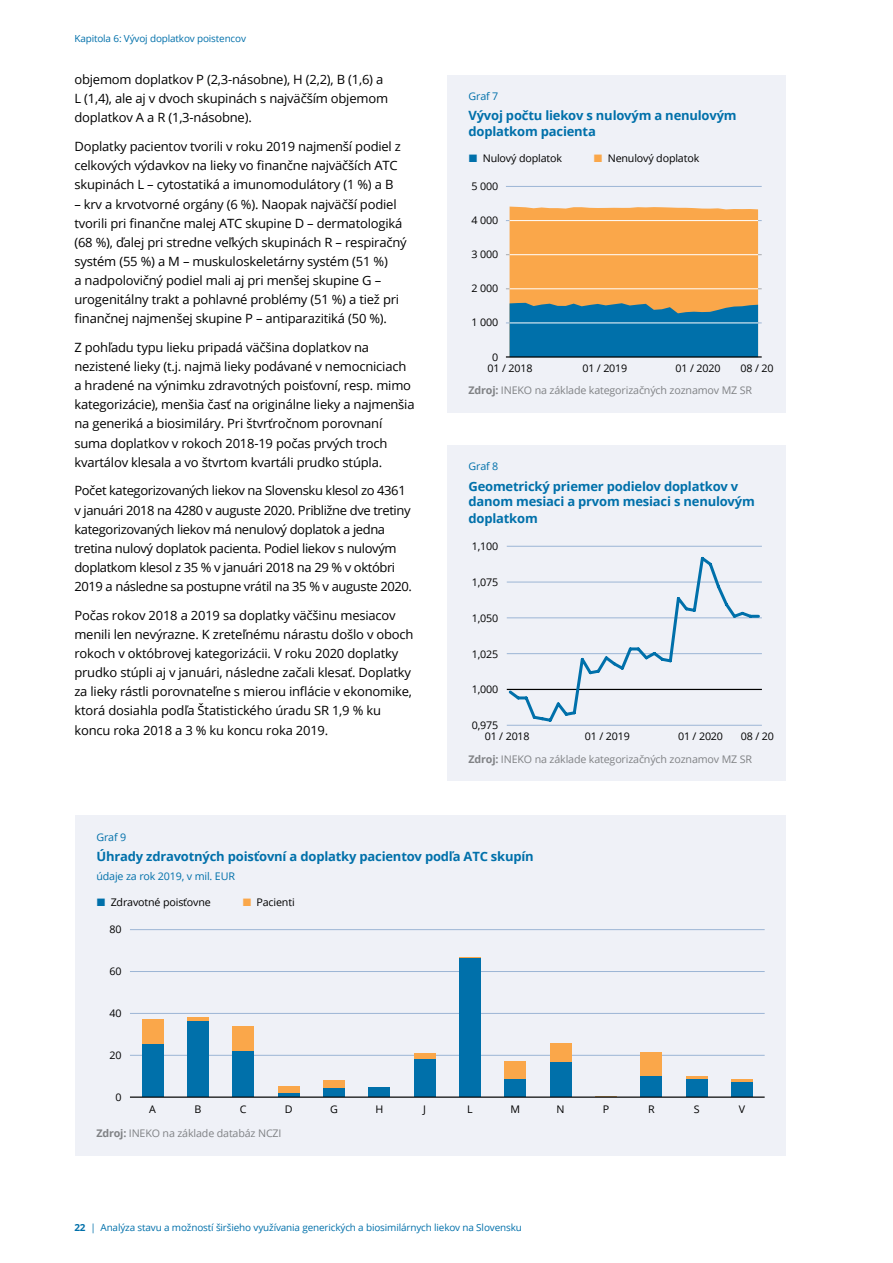
<style>
.page{position:relative;width:893px;height:1263px;background:#fff}
.page>*{position:absolute;margin:0;border:0;box-sizing:border-box;transform-origin:0 0}
.t1{font:12.75px/19.2px "Open Sans";letter-spacing:-.015em;color:#000}
.t2{font:700 12.75px/16.2px "Open Sans";letter-spacing:-.015em;color:#0070aa}
.t3{font:10.5px "Open Sans";letter-spacing:-.015em;color:#000}
.t4{font:10.5px/21.6px "Open Sans";letter-spacing:-.015em;color:#808285}
.t5{font:10.5px "Open Sans";letter-spacing:-.015em;color:#0070aa}
.t6{font:9.75px "Open Sans";letter-spacing:-.015em;color:#0070aa}
.s1{font-family:"Segoe UI";color:#0070aa}
.s2{font-family:"Segoe UI";color:#faa74a}
.s3{color:#000}
.s4{font-weight:700}
</style>
<div class="page">
<div style="left:75px;top:816px;width:711px;height:340px;background:#eff1f7"></div>
<hr style="left:130px;top:1055px;width:635px;height:1px;background:#9cb5d5">
<hr style="left:130px;top:1013px;width:635px;height:1px;background:#9cb5d5">
<hr style="left:130px;top:971px;width:635px;height:1px;background:#9cb5d5">
<hr style="left:130px;top:929px;width:635px;height:1px;background:#9cb5d5">
<div style="left:142px;top:1019px;width:21px;height:25px;background:#faa74a"></div>
<hr style="left:187px;top:1017px;width:22px;height:4px;background:#faa74a">
<div style="left:232px;top:1026px;width:22px;height:25px;background:#faa74a"></div>
<div style="left:278px;top:1086px;width:21px;height:7px;background:#faa74a"></div>
<div style="left:323px;top:1080px;width:22px;height:8px;background:#faa74a"></div>
<div style="left:414px;top:1053px;width:21px;height:7px;background:#faa74a"></div>
<hr style="left:459px;top:957px;width:22px;height:2px;background:#faa74a">
<div style="left:504px;top:1061px;width:22px;height:18px;background:#faa74a"></div>
<div style="left:550px;top:1043px;width:21px;height:19px;background:#faa74a"></div>
<div style="left:640px;top:1052px;width:22px;height:25px;background:#faa74a"></div>
<hr style="left:686px;top:1076px;width:21px;height:3px;background:#faa74a">
<hr style="left:731px;top:1080px;width:22px;height:2px;background:#faa74a">
<div style="left:142px;top:1044px;width:21px;height:53px;background:#0070aa"></div>
<div style="left:187px;top:1021px;width:22px;height:76px;background:#0070aa"></div>
<div style="left:232px;top:1051px;width:22px;height:46px;background:#0070aa"></div>
<hr style="left:278px;top:1093px;width:21px;height:4px;background:#0070aa">
<div style="left:323px;top:1088px;width:22px;height:9px;background:#0070aa"></div>
<div style="left:368px;top:1087px;width:22px;height:10px;background:#0070aa"></div>
<div style="left:414px;top:1060px;width:21px;height:37px;background:#0070aa"></div>
<div style="left:459px;top:959px;width:22px;height:138px;background:#0070aa"></div>
<div style="left:504px;top:1079px;width:22px;height:18px;background:#0070aa"></div>
<div style="left:550px;top:1062px;width:21px;height:35px;background:#0070aa"></div>
<div style="left:640px;top:1077px;width:22px;height:20px;background:#0070aa"></div>
<div style="left:686px;top:1079px;width:21px;height:18px;background:#0070aa"></div>
<div style="left:731px;top:1082px;width:22px;height:15px;background:#0070aa"></div>
<hr style="left:130px;top:1096px;width:635px;height:2px;background:#000">
<div style="left:447px;top:75px;width:339px;height:337px;background:#eff1f7"></div>
<hr style="left:506px;top:323px;width:256px;height:1px;background:#9cb5d5">
<hr style="left:506px;top:289px;width:256px;height:1px;background:#a7a9ac">
<hr style="left:506px;top:254px;width:256px;height:1px;background:#a7a9ac">
<hr style="left:506px;top:220px;width:256px;height:1px;background:#9cb5d5">
<svg style="left:510px;top:207px;width:248px;height:149px;background:#a7966c"></svg>
<hr style="left:506px;top:356px;width:256px;height:2px;background:#000">
<hr style="left:509px;top:323px;width:249px;height:1px;background:#fff">
<hr style="left:509px;top:289px;width:249px;height:1px;background:#fff">
<hr style="left:509px;top:254px;width:249px;height:1px;background:#fff">
<hr style="left:509px;top:220px;width:249px;height:1px;background:#fff">
<hr style="left:506px;top:186px;width:256px;height:1px;background:#9cb5d5">
<div style="left:447px;top:445px;width:339px;height:336px;background:#eff1f7"></div>
<hr style="left:507px;top:725px;width:255px;height:1px;background:#9cb5d5">
<hr style="left:507px;top:689px;width:255px;height:1px;background:#000">
<hr style="left:507px;top:653px;width:255px;height:1px;background:#9cb5d5">
<hr style="left:507px;top:618px;width:255px;height:1px;background:#9cb5d5">
<hr style="left:507px;top:582px;width:255px;height:1px;background:#9cb5d5">
<hr style="left:507px;top:546px;width:255px;height:1px;background:#9cb5d5">
<svg style="left:506px;top:556px;width:255px;height:166px"></svg>
<p class="t6" style="left:74px;top:31px;width:173px">Kapitola 6: Vývoj doplatkov poistencov</p>
<p class="t1" style="left:74px;top:70px;width:315px">objemom doplatkov P (2,3-násobne), H (2,2), B (1,6) a<br>L (1,4), ale aj v dvoch skupinách s najväčším objemom doplatkov A a R (1,3-násobne).</p>
<p class="t1" style="left:74px;top:137px;width:328px">Doplatky pacientov tvorili v roku 2019 najmenší podiel z celkových výdavkov na lieky vo finančne najväčších ATC skupinách L – cytostatiká a imunomodulátory (1 %) a B</p>
<p class="t1" style="left:74px;top:194px;width:334px">– krv a krvotvorné orgány (6 %). Naopak najväčší podiel tvorili pri finančne malej ATC skupine D – dermatologiká (68 %), ďalej pri stredne veľkých skupinách R – respiračný systém (55 %) a M – muskuloskeletárny systém (51 %)<br>a nadpolovičný podiel mali aj pri menšej skupine G – urogenitálny trakt a pohlavné problémy (51 %) a tiež pri finančnej najmenšej skupine P – antiparazitiká (50 %).</p>
<p class="t1" style="left:74px;top:337px;width:342px">Z pohľadu typu lieku pripadá väčšina doplatkov na nezistené lieky (t.j. najmä lieky podávané v nemocniciach a hradené na výnimku zdravotných poisťovní, resp. mimo kategorizácie), menšia časť na originálne lieky a najmenšia na generiká a biosimiláry. Pri štvrťročnom porovnaní suma doplatkov v rokoch 2018-19 počas prvých troch kvartálov klesala a vo štvrtom kvartáli prudko stúpla.</p>
<p class="t1" style="left:74px;top:481px;width:339px">Počet kategorizovaných liekov na Slovensku klesol zo 4361 v januári 2018 na 4280 v auguste 2020. Približne dve tretiny kategorizovaných liekov má nenulový doplatok a jedna tretina nulový doplatok pacienta. Podiel liekov s nulovým doplatkom klesol z 35 % v januári 2018 na 29 % v októbri 2019 a následne sa postupne vrátil na 35 % v auguste 2020.</p>
<p class="t1" style="left:74px;top:605px;width:341px">Počas rokov 2018 a 2019 sa doplatky väčšinu mesiacov menili len nevýrazne. K zreteľnému nárastu došlo v oboch rokoch v októbrovej kategorizácii. V roku 2020 doplatky prudko stúpli aj v januári, následne začali klesať. Doplatky za lieky rástli porovnateľne s mierou inflácie v ekonomike, ktorá dosiahla podľa Štatistického úradu SR 1,9 % ku koncu roka 2018 a 3 % ku koncu roka 2019.</p>
<p class="t5" style="left:468px;top:89px;width:31px">Graf 7</p>
<p class="t2" style="left:468px;top:107px;width:270px">Vývoj počtu liekov s nulovým a nenulovým doplatkom pacienta</p>
<p class="t3" style="left:468px;top:151px;width:95px"><span class="s1">■</span> Nulový doplatok</p>
<p class="t3" style="left:593px;top:151px;width:107px"><span class="s2">■</span> Nenulový doplatok</p>
<p class="t3" style="left:472px;top:179px;width:28px">5 000</p>
<p class="t3" style="left:472px;top:213px;width:28px">4 000</p>
<p class="t3" style="left:472px;top:247px;width:28px">3 000</p>
<p class="t3" style="left:472px;top:281px;width:28px">2 000</p>
<p class="t3" style="left:472px;top:315px;width:28px">1 000</p>
<p class="t3" style="left:492px;top:349px;width:8px">0</p>
<p class="t3" style="left:487px;top:361px;width:46px">01 / 2018</p>
<p class="t3" style="left:582px;top:361px;width:46px">01 / 2019</p>
<p class="t3" style="left:675px;top:361px;width:46px">01 / 2020</p>
<p class="t4" style="left:468px;top:357px;width:306px;text-indent:272px"><span class="s3">08 / 20<br></span><span class="s4">Zdroj:</span> INEKO na základe kategorizačných zoznamov MZ SR</p>
<p class="t5" style="left:468px;top:459px;width:31px">Graf 8</p>
<p class="t2" style="left:468px;top:477px;width:288px">Geometrický priemer podielov doplatkov v danom mesiaci a prvom mesiaci s nenulovým doplatkom</p>
<p class="t3" style="left:472px;top:539px;width:28px">1,100</p>
<p class="t3" style="left:472px;top:575px;width:28px">1,075</p>
<p class="t3" style="left:472px;top:611px;width:28px">1,050</p>
<p class="t3" style="left:472px;top:647px;width:28px">1,025</p>
<p class="t3" style="left:472px;top:682px;width:28px">1,000</p>
<p class="t3" style="left:472px;top:718px;width:28px">0,975</p>
<p class="t3" style="left:485px;top:729px;width:46px">01 / 2018</p>
<p class="t3" style="left:585px;top:729px;width:46px">01 / 2019</p>
<p class="t3" style="left:678px;top:729px;width:46px">01 / 2020</p>
<p class="t4" style="left:468px;top:724px;width:307px;line-height:22.8px;text-indent:272px"><span class="s3">08 / 20<br></span><span class="s4">Zdroj:</span> INEKO na základe kategorizačných zoznamov MZ SR</p>
<p class="t5" style="left:96px;top:830px;width:31px">Graf 9</p>
<p class="t2" style="left:96px;top:848px;width:439px">Úhrady zdravotných poisťovní a doplatky pacientov podľa ATC skupín</p>
<p class="t5" style="left:96px;top:869px;width:140px">údaje za rok 2019, v mil. EUR</p>
<p class="t3" style="left:96px;top:895px;width:116px"><span class="s1">■</span> Zdravotné poisťovne</p>
<p class="t3" style="left:242px;top:895px;width:54px"><span class="s2">■</span> Pacienti</p>
<p class="t3" style="left:109px;top:922px;width:14px">80</p>
<p class="t3" style="left:109px;top:964px;width:14px">60</p>
<p class="t3" style="left:109px;top:1006px;width:14px">40</p>
<p class="t3" style="left:109px;top:1048px;width:14px">20</p>
<p class="t3" style="left:115px;top:1090px;width:8px">0</p>
<p class="t3" style="left:149px;top:1102px;width:8px">A</p>
<p class="t3" style="left:194px;top:1102px;width:8px">B</p>
<p class="t3" style="left:240px;top:1102px;width:8px">C</p>
<p class="t3" style="left:285px;top:1102px;width:9px">D</p>
<p class="t3" style="left:330px;top:1102px;width:9px">G</p>
<p class="t3" style="left:375px;top:1102px;width:9px">H</p>
<p class="t3" style="left:423px;top:1102px;width:4px">J</p>
<p class="t3" style="left:467px;top:1102px;width:7px">L</p>
<p class="t3" style="left:510px;top:1102px;width:11px">M</p>
<p class="t3" style="left:557px;top:1102px;width:10px">N</p>
<p class="t3" style="left:603px;top:1102px;width:8px">P</p>
<p class="t3" style="left:648px;top:1102px;width:8px">R</p>
<p class="t3" style="left:694px;top:1102px;width:7px">S</p>
<p class="t3" style="left:739px;top:1102px;width:8px">V</p>
<p class="t4" style="left:96px;top:1122px;width:187px"><span class="s4">Zdroj:</span> INEKO na základe databáz NCZI</p>
<p class="t6" style="left:74px;top:1220px;width:449px"><span class="s4">22</span> | Analýza stavu a možností širšieho využívania generických a biosimilárnych liekov na Slovensku</p>
</div>
